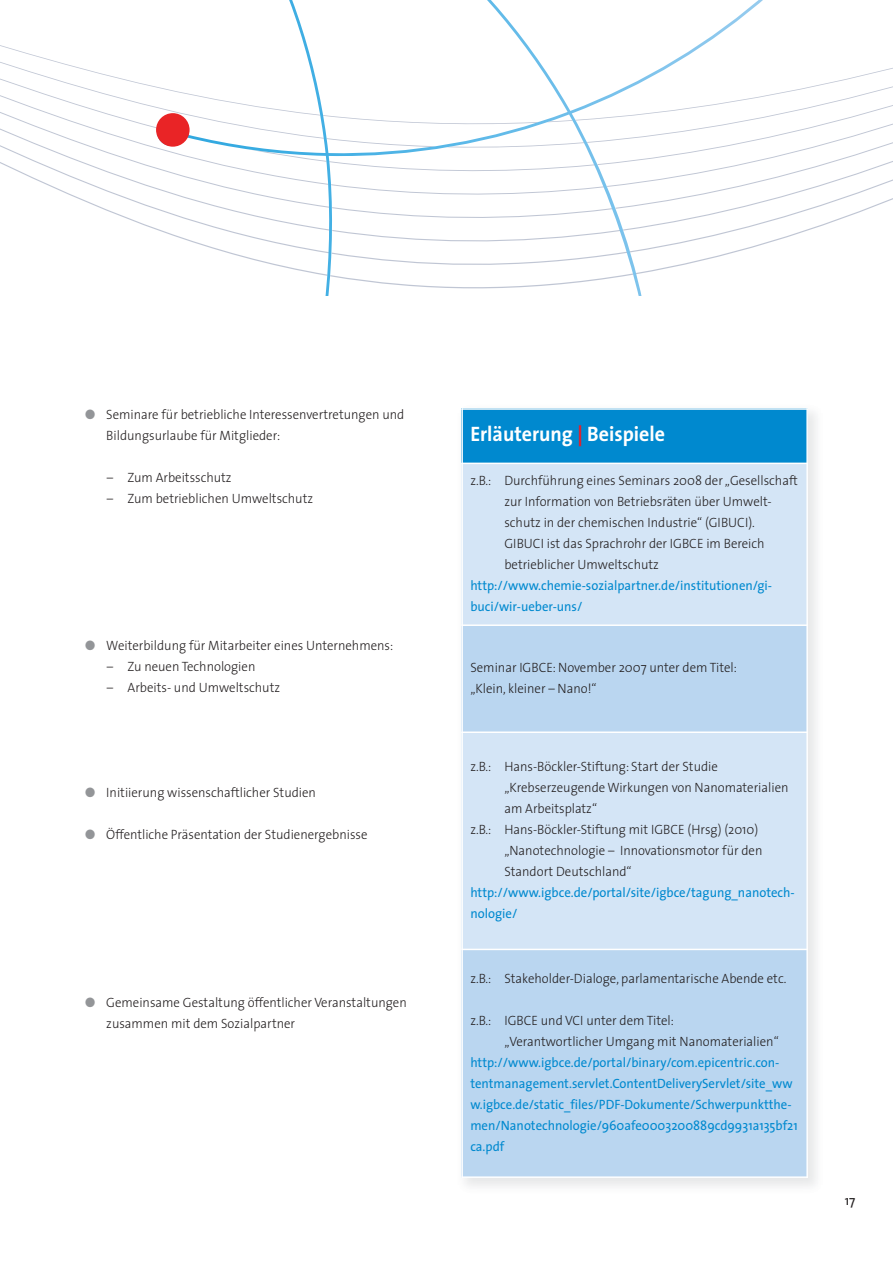
<style>
.page{position:relative;width:893px;height:1263px;background:#fff}
.page>*{position:absolute;margin:0;border:0;box-sizing:border-box;transform-origin:0 0}
.t1{font:700 21px "The Sans";color:#fff;scale:.95 1}
.t2{font:300 13.5px/21px "The Sans";color:#231f20;scale:.95 1}
.t3{font:13.5px/21px "The Sans";color:#0089cf;scale:.95 1}
.t4{font:13.5px "The Sans";color:#231f20}
.s1{color:#939598}
.s2{color:#ed1c24}
</style>
<div class="page">
<svg style="left:0;top:0;width:893px;height:295px"></svg>
<div style="left:156px;top:113px;width:34px;height:34px;background:#e92426;border-radius:50%"></div>
<div style="left:461px;top:408px;width:347px;height:55px;background:#0089cf"></div>
<div style="left:461px;top:463px;width:347px;height:162px;background:#d4e5f6"></div>
<div style="left:461px;top:625px;width:347px;height:107px;background:#bad6f0"></div>
<div style="left:461px;top:732px;width:347px;height:217px;background:#d4e5f6"></div>
<div style="left:461px;top:949px;width:347px;height:229px;background:#bad6f0"></div>
<hr style="left:461px;top:408px;width:2px;height:770px;background:#fff">
<hr style="left:806px;top:408px;width:2px;height:770px;background:#fff">
<hr style="left:461px;top:408px;width:347px;height:2px;background:#fff">
<hr style="left:461px;top:463px;width:347px;height:1px;background:#fff">
<hr style="left:461px;top:624px;width:347px;height:2px;background:#fff">
<hr style="left:461px;top:731px;width:347px;height:2px;background:#fff">
<hr style="left:461px;top:949px;width:347px;height:1px;background:#fff">
<hr style="left:461px;top:1176px;width:347px;height:2px;background:#fff">
<p class="t2" style="left:106px;top:405px;width:315px;text-indent:-21px"><span class="s1">●</span> Seminare für betriebliche Interessenvertretungen und<br>Bildungsurlaube für Mitglieder:</p>
<p class="t2" style="left:107px;top:468px;width:133px">– Zum Arbeitsschutz</p>
<p class="t2" style="left:107px;top:489px;width:219px">– Zum betrieblichen Umweltschutz</p>
<p class="t2" style="left:85px;top:636px;width:326px"><span class="s1">●</span> Weiterbildung für Mitarbeiter eines Unternehmens:</p>
<p class="t2" style="left:107px;top:657px;width:158px">– Zu neuen Technologien</p>
<p class="t2" style="left:107px;top:678px;width:184px">– Arbeits- und Umweltschutz</p>
<p class="t2" style="left:85px;top:783px;width:245px"><span class="s1">●</span> Initiierung wissenschaftlicher Studien</p>
<p class="t2" style="left:85px;top:825px;width:299px"><span class="s1">●</span> Öffentliche Präsentation der Studienergebnisse</p>
<p class="t2" style="left:106px;top:993px;width:318px;text-indent:-21px"><span class="s1">●</span> Gemeinsame Gestaltung öffentlicher Veranstaltungen zusammen mit dem Sozialpartner</p>
<h1 class="t1" style="left:470px;top:426px;width:206px">Erläuterung <span class="s2">|</span> Beispiele</h1>
<p class="t2" style="left:504px;top:471px;width:310px;text-indent:-34px">z.B.: Durchführung eines Seminars 2008 der „Gesellschaft zur Information von Betriebsräten über Umwelt&shy;schutz in der chemischen Industrie“ (GIBUCI).<br>GIBUCI ist das Sprachrohr der IGBCE im Bereich betrieblicher Umweltschutz</p>
<p class="t3" style="left:470px;top:576px;width:319px">http://www.chemie-sozialpartner.de/institutionen/gi&shy;buci/wir-ueber-uns/</p>
<p class="t2" style="left:470px;top:658px;width:282px">Seminar IGBCE: November 2007 unter dem Titel: „Klein, kleiner – Nano!“</p>
<p class="t2" style="left:470px;top:757px;width:262px">z.B.: Hans-Böckler-Stiftung: Start der Studie</p>
<p class="t2" style="left:504px;top:778px;width:301px">„Krebserzeugende Wirkungen von Nanomaterialien</p>
<p class="t2" style="left:504px;top:799px;width:99px">am Arbeitsplatz“</p>
<p class="t2" style="left:470px;top:820px;width:305px">z.B.: Hans-Böckler-Stiftung mit IGBCE (Hrsg) (2010)</p>
<p class="t2" style="left:504px;top:841px;width:273px">„Nanotechnologie – Innovationsmotor für den</p>
<p class="t2" style="left:504px;top:862px;width:135px">Standort Deutschland“</p>
<p class="t3" style="left:470px;top:883px;width:343px">http://www.igbce.de/portal/site/igbce/tagung_nanotech&shy;nologie/</p>
<p class="t2" style="left:470px;top:969px;width:334px">z.B.: Stakeholder-Dialoge, parlamentarische Abende etc.</p>
<p class="t2" style="left:504px;top:1011px;width:290px;text-indent:-34px">z.B.: IGBCE und VCI unter dem Titel:<br>„Verantwortlicher Umgang mit Nanomaterialien“</p>
<p class="t3" style="left:470px;top:1053px;width:346px">http://www.igbce.de/portal/binary/com.epicentric.con&shy;tentmanagement.servlet.ContentDeliveryServlet/site_ww w.igbce.de/static_files/PDF-Dokumente/Schwerpunktthe&shy;men/Nanotechnologie/960afe0003200889cd9931a135bf21 ca.pdf</p>
<p class="t4" style="left:845px;top:1195px;width:12px">17</p>
</div>
